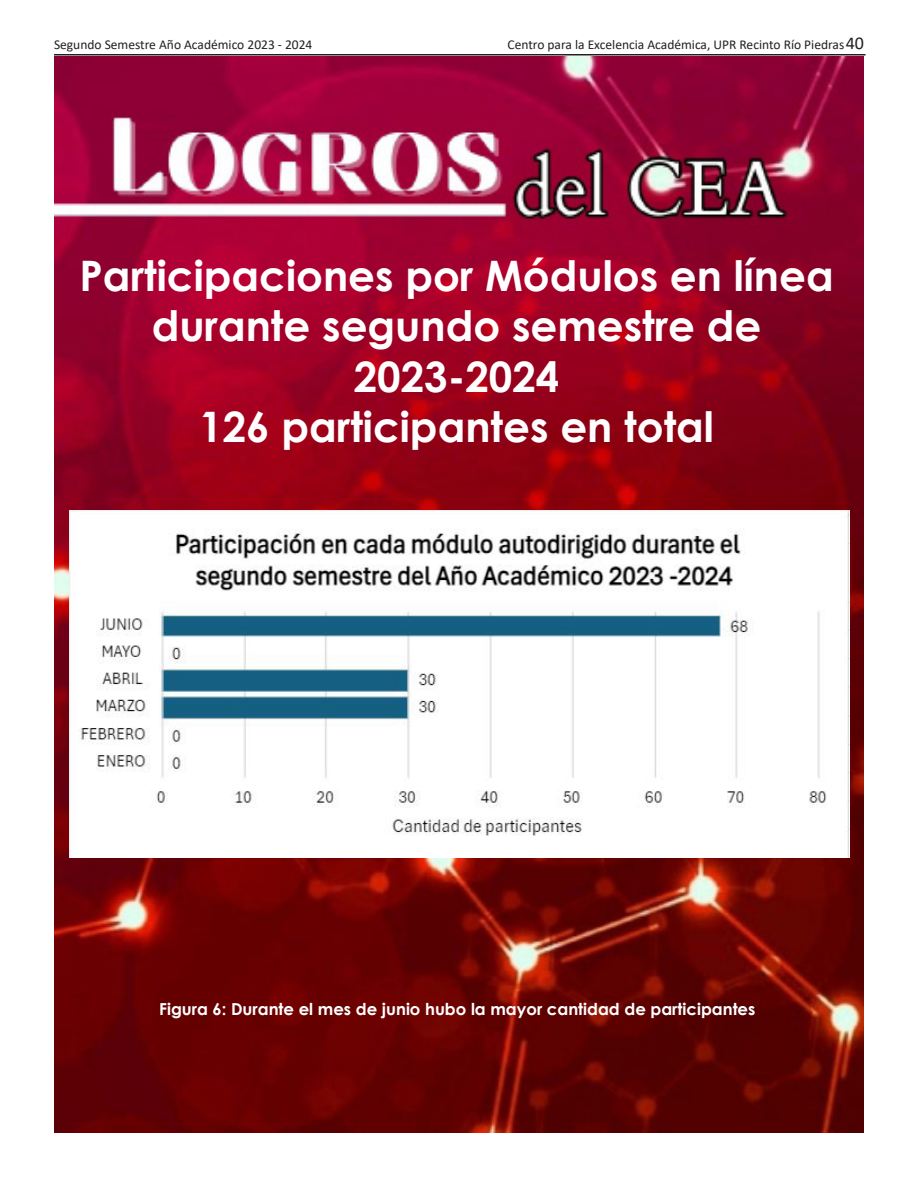
<style>
.page{position:relative;width:918px;height:1188px;background:#fff}
.page>*{position:absolute;margin:0;border:0;box-sizing:border-box;transform-origin:0 0}
.Facultad{font:700 42px/50.4px "Century Gothic";color:#fff;text-align:center}
.Facultad-2{font:700 16.5px "Century Gothic";color:#fff}
.t1{font:13.5px "Calibri";color:#231f20}
.s1{font-size:18px}
</style>
<div class="page">
<hr style="left:54px;top:54px;width:812px;height:2px;background:#231f20">
<img style="left:54px;top:56px;width:810px;height:1077px">
<img style="left:70px;top:511px;width:780px;height:346px">
<p class="t1" style="left:54px;top:35px;width:260px">Segundo Semestre Año Académico 2023 - 2024</p>
<p class="t1" style="left:507px;top:35px;width:358px">Centro para la Excelencia Académica, UPR Recinto Río Piedras<span class="s1">40</span></p>
<p class="Facultad" style="left:79px;top:249px;width:756px">Participaciones por Módulos en línea durante segundo semestre de</p>
<p class="Facultad" style="left:354px;top:349px;width:207px">2023-2024</p>
<p class="Facultad" style="left:199px;top:400px;width:516px">126 participantes en total</p>
<p class="Facultad-2" style="left:159px;top:997px;width:598px">Figura 6: Durante el mes de junio hubo la mayor cantidad de participantes</p>
</div>
